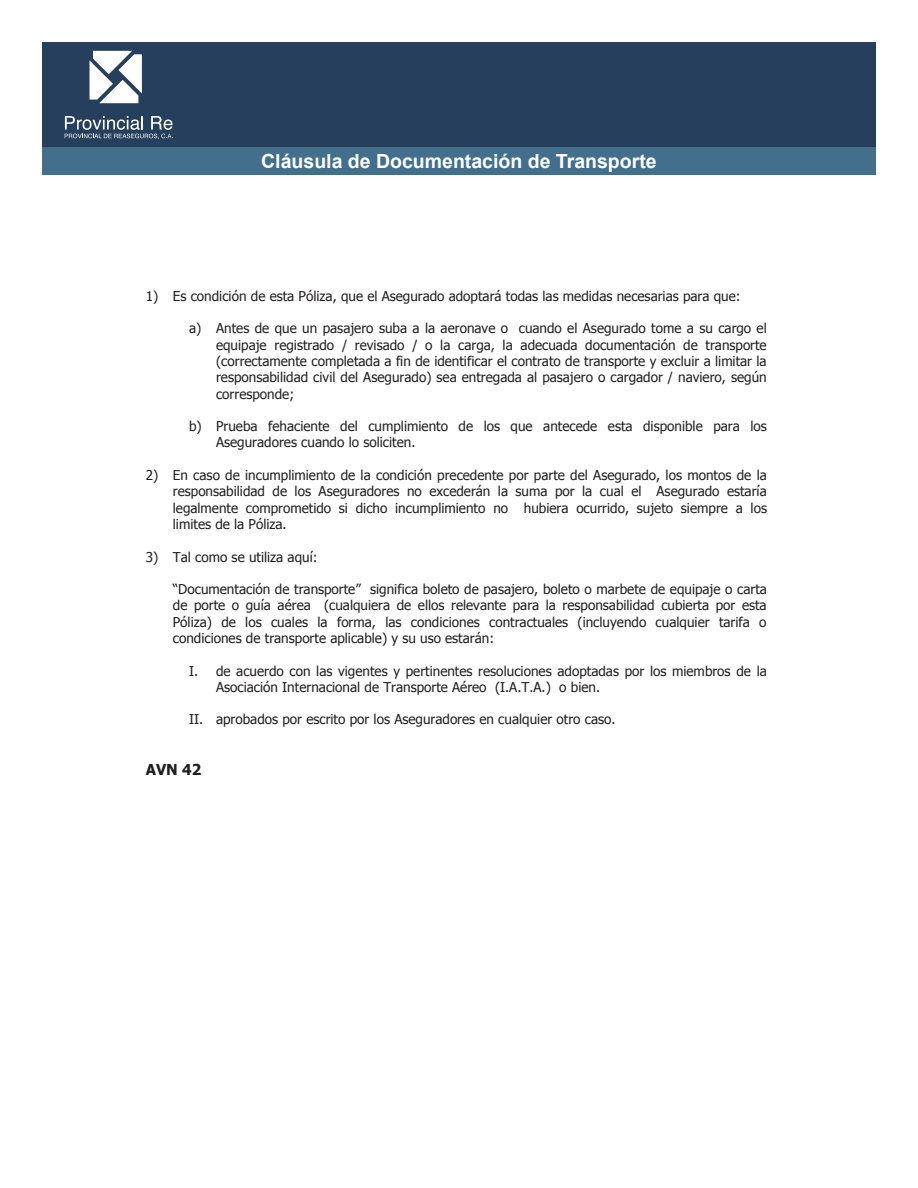
<style>
.page{position:relative;width:918px;height:1188px;background:#fff}
.page>*{position:absolute;margin:0;border:0;box-sizing:border-box;transform-origin:0 0}
.t1{font:700 19.5px "Arial";color:#fff}
.t2{font:700 15px "Tahoma";color:#231f20}
.t3{font:13.5px/16.4px "Tahoma";color:#231f20;text-align:justify}
</style>
<div class="page">
<div style="left:43px;top:43px;width:833px;height:104px;background:#263f5d"></div>
<svg style="left:90px;top:51px;width:52px;height:52px"></svg>
<svg style="left:65px;top:116px;width:108px;height:23px"></svg>
<div style="left:43px;top:147px;width:833px;height:28px;background:#436f8c"></div>
<h1 class="t1" style="left:261px;top:148px;width:397px">Cláusula de Documentación de Transporte</h1>
<p class="t3" style="left:146px;top:287px;width:596px">1) Es condición de esta Póliza, que el Asegurado adoptará todas las medidas necesarias para que:</p>
<p class="t3" style="left:216px;top:320px;width:552px;text-indent:-27px">a) Antes de que un pasajero suba a la aeronave o cuando el Asegurado tome a su cargo el equipaje registrado / revisado / o la carga, la adecuada documentación de transporte (correctamente completada a fin de identificar el contrato de transporte y excluir a limitar la responsabilidad civil del Asegurado) sea entregada al pasajero o cargador / naviero, según corresponde;</p>
<p class="t3" style="left:216px;top:417px;width:552px;text-indent:-27px">b) Prueba fehaciente del cumplimiento de los que antecede esta disponible para los<br>Aseguradores cuando lo soliciten.</p>
<p class="t3" style="left:173px;top:466px;width:596px;text-indent:-27px">2) En caso de incumplimiento de la condición precedente por parte del Asegurado, los montos de la responsabilidad de los Aseguradores no excederán la suma por la cual el Asegurado estaría legalmente comprometido si dicho incumplimiento no hubiera ocurrido, sujeto siempre a los limites de la Póliza.</p>
<p class="t3" style="left:146px;top:548px;width:173px">3) Tal como se utiliza aquí:</p>
<p class="t3" style="left:173px;top:580px;width:596px">“Documentación de transporte” significa boleto de pasajero, boleto o marbete de equipaje o carta de porte o guía aérea (cualquiera de ellos relevante para la responsabilidad cubierta por esta Póliza) de los cuales la forma, las condiciones contractuales (incluyendo cualquier tarifa o condiciones de transporte aplicable) y su uso estarán:</p>
<p class="t3" style="left:216px;top:662px;width:552px;text-indent:-27px">I. de acuerdo con las vigentes y pertinentes resoluciones adoptadas por los miembros de la<br>Asociación Internacional de Transporte Aéreo (I.A.T.A.) o bien.</p>
<p class="t3" style="left:189px;top:711px;width:428px">II. aprobados por escrito por los Aseguradores en cualquier otro caso.</p>
<p class="t2" style="left:146px;top:759px;width:57px">AVN 42</p>
</div>
